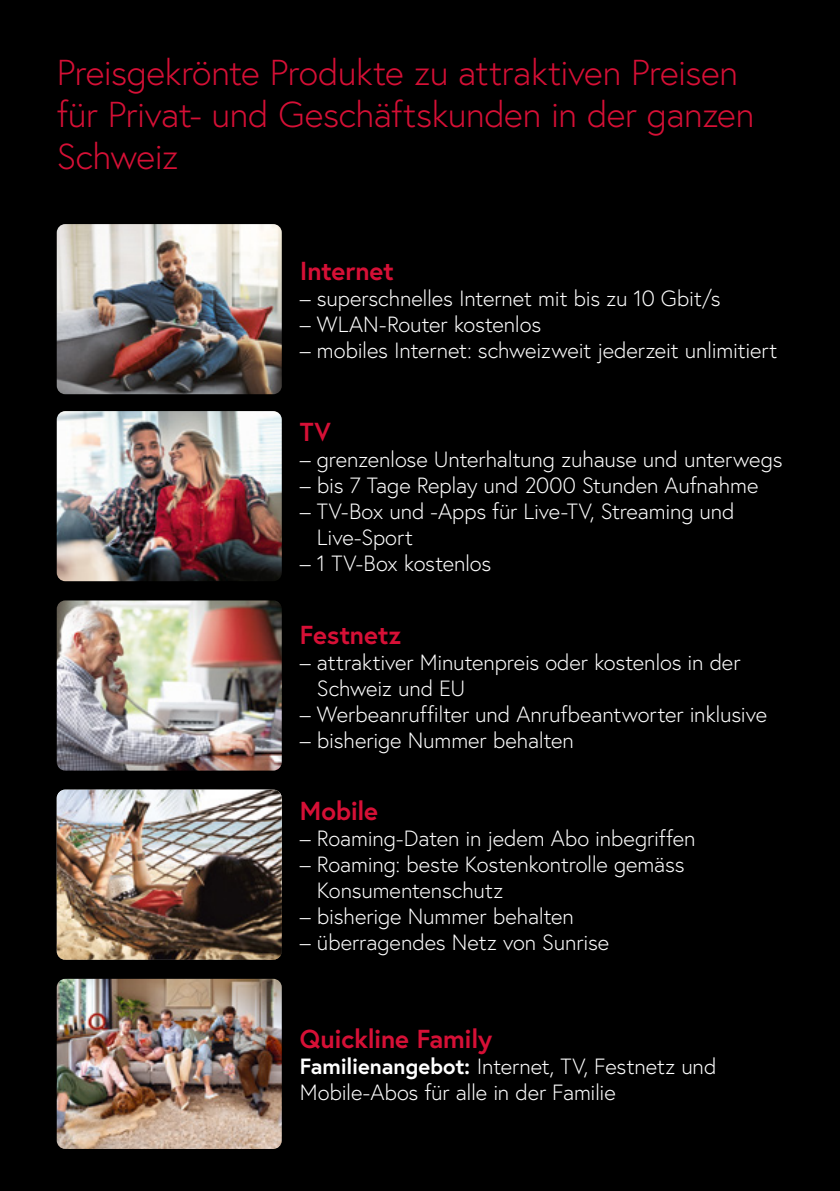
<style>
.page{position:relative;width:840px;height:1191px;background:#fff}
.page>*{position:absolute;margin:0;border:0;box-sizing:border-box;transform-origin:0 0}
.t1{font:300 36px/42px "Europa";letter-spacing:-.015em;color:#d61036}
.t2{font:700 26px "Europa";letter-spacing:-.01em;color:#d61036}
.t3{font:300 22px/26px "Europa";letter-spacing:-.01em;color:#fff}
.s1{font-weight:700}
</style>
<div class="page">
<div style="left:0;top:0;width:839px;height:1191px;background:#000"></div>
<img style="left:57px;top:224px;width:224px;height:170px">
<img style="left:57px;top:411px;width:224px;height:170px">
<img style="left:57px;top:600px;width:224px;height:170px">
<img style="left:57px;top:789px;width:224px;height:170px">
<img style="left:57px;top:978px;width:224px;height:171px">
<h1 class="t1" style="left:57px;top:51px;width:698px">Preisgekrönte Produkte zu attraktiven Preisen für Privat- und Geschäftskunden in der ganzen<br>Schweiz</h1>
<p class="t2" style="left:300px;top:253px;width:96px">Internet</p>
<p class="t3" style="left:300px;top:285px;width:422px">– superschnelles Internet mit bis zu 10 Gbit/s</p>
<p class="t3" style="left:300px;top:311px;width:242px">– WLAN-Router kostenlos</p>
<p class="t3" style="left:300px;top:337px;width:479px">– mobiles Internet: schweizweit jederzeit unlimitiert</p>
<p class="t2" style="left:300px;top:414px;width:32px">TV</p>
<p class="t3" style="left:300px;top:446px;width:484px">– grenzenlose Unterhaltung zuhause und unterwegs</p>
<p class="t3" style="left:300px;top:472px;width:460px">– bis 7 Tage Replay und 2000 Stunden Aufnahme</p>
<p class="t3" style="left:317px;top:498px;width:419px;text-indent:-17px">– TV-Box und -Apps für Live-TV, Streaming und<br>Live-Sport</p>
<p class="t3" style="left:300px;top:550px;width:193px">– 1 TV-Box kostenlos</p>
<p class="t2" style="left:300px;top:617px;width:103px">Festnetz</p>
<p class="t3" style="left:317px;top:648px;width:425px;text-indent:-17px">– attraktiver Minutenpreis oder kostenlos in der<br>Schweiz und EU</p>
<p class="t3" style="left:300px;top:700px;width:468px">– Werbeanruffilter und Anrufbeantworter inklusive</p>
<p class="t3" style="left:300px;top:726px;width:275px">– bisherige Nummer behalten</p>
<p class="t2" style="left:300px;top:793px;width:80px">Mobile</p>
<p class="t3" style="left:300px;top:825px;width:397px">– Roaming-Daten in jedem Abo inbegriffen</p>
<p class="t3" style="left:317px;top:851px;width:369px;text-indent:-17px">– Roaming: beste Kostenkontrolle gemäss<br>Konsumentenschutz</p>
<p class="t3" style="left:300px;top:903px;width:275px">– bisherige Nummer behalten</p>
<p class="t3" style="left:300px;top:929px;width:310px">– überragendes Netz von Sunrise</p>
<p class="t2" style="left:300px;top:1021px;width:194px">Quickline Family</p>
<p class="t3" style="left:300px;top:1053px;width:418px"><span class="s1">Familienangebot:</span> Internet, TV, Festnetz und<br>Mobile-Abos für alle in der Familie</p>
</div>
